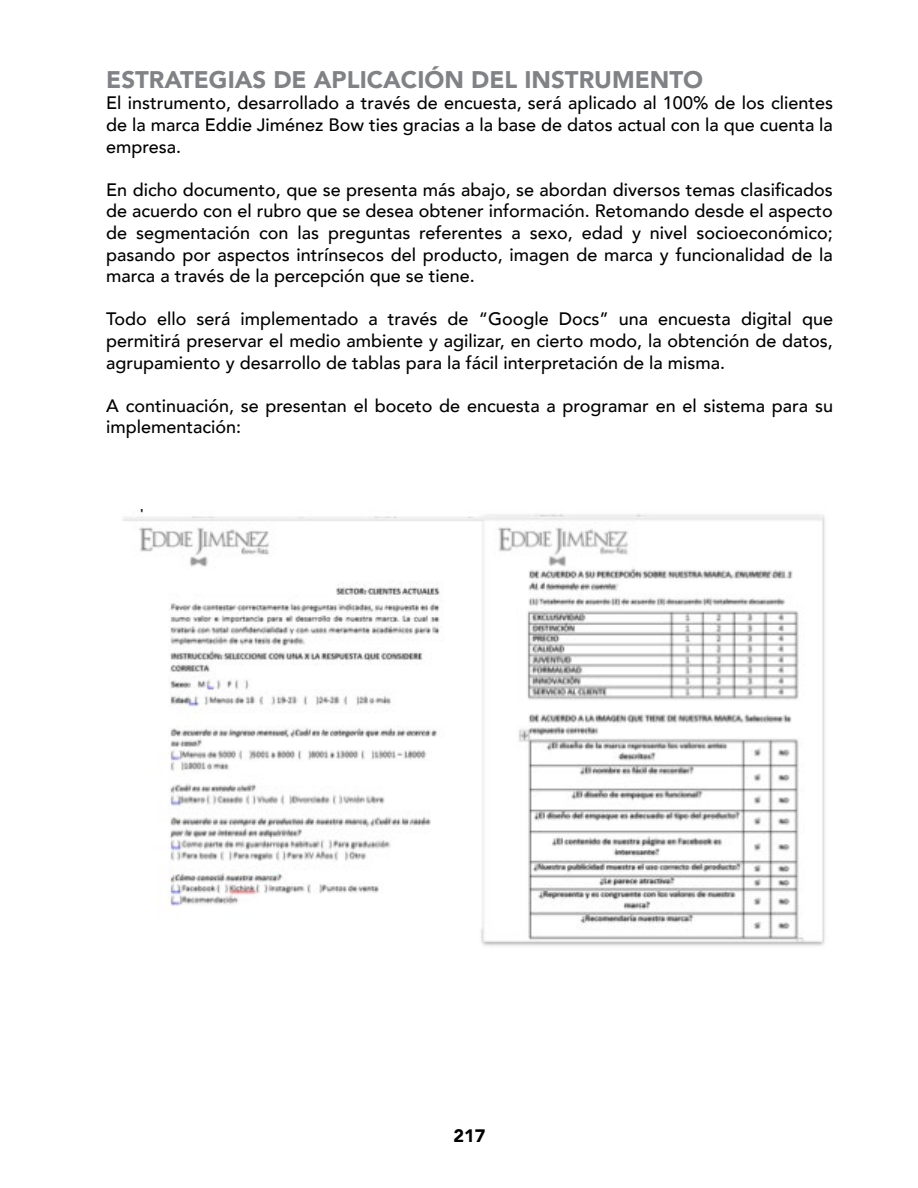
<style>
.page{position:relative;width:918px;height:1188px;background:#fff}
.page>*{position:absolute;margin:0;border:0;box-sizing:border-box;transform-origin:0 0}
.t1{font:900 24px "Avenir";color:#808285}
.t2{font:500 18px/21.6px "Avenir";color:#000;text-align:justify}
.t3{font:900 18px "Avenir";color:#000}
</style>
<div class="page">
<img style="left:123px;top:509px;width:702px;height:437px">
<h1 class="t1" style="left:106px;top:59px;width:598px">ESTRATEGIAS DE APLICACIÓN DEL INSTRUMENTO</h1>
<p class="t2" style="left:106px;top:91px;width:728px">El instrumento, desarrollado a través de encuesta, será aplicado al 100% de los clientes de la marca Eddie Jiménez Bow ties gracias a la base de datos actual con la que cuenta la empresa.</p>
<p class="t2" style="left:106px;top:178px;width:728px">En dicho documento, que se presenta más abajo, se abordan diversos temas clasificados de acuerdo con el rubro que se desea obtener información. Retomando desde el aspecto de segmentación con las preguntas referentes a sexo, edad y nivel socioeconómico; pasando por aspectos intrínsecos del producto, imagen de marca y funcionalidad de la marca a través de la percepción que se tiene.</p>
<p class="t2" style="left:106px;top:307px;width:728px">Todo ello será implementado a través de “Google Docs” una encuesta digital que permitirá preservar el medio ambiente y agilizar, en cierto modo, la obtención de datos, agrupamiento y desarrollo de tablas para la fácil interpretación de la misma.</p>
<p class="t2" style="left:106px;top:394px;width:728px">A continuación, se presentan el boceto de encuesta a programar en el sistema para su implementación:</p>
<p class="t3" style="left:454px;top:1121px;width:33px">217</p>
</div>
